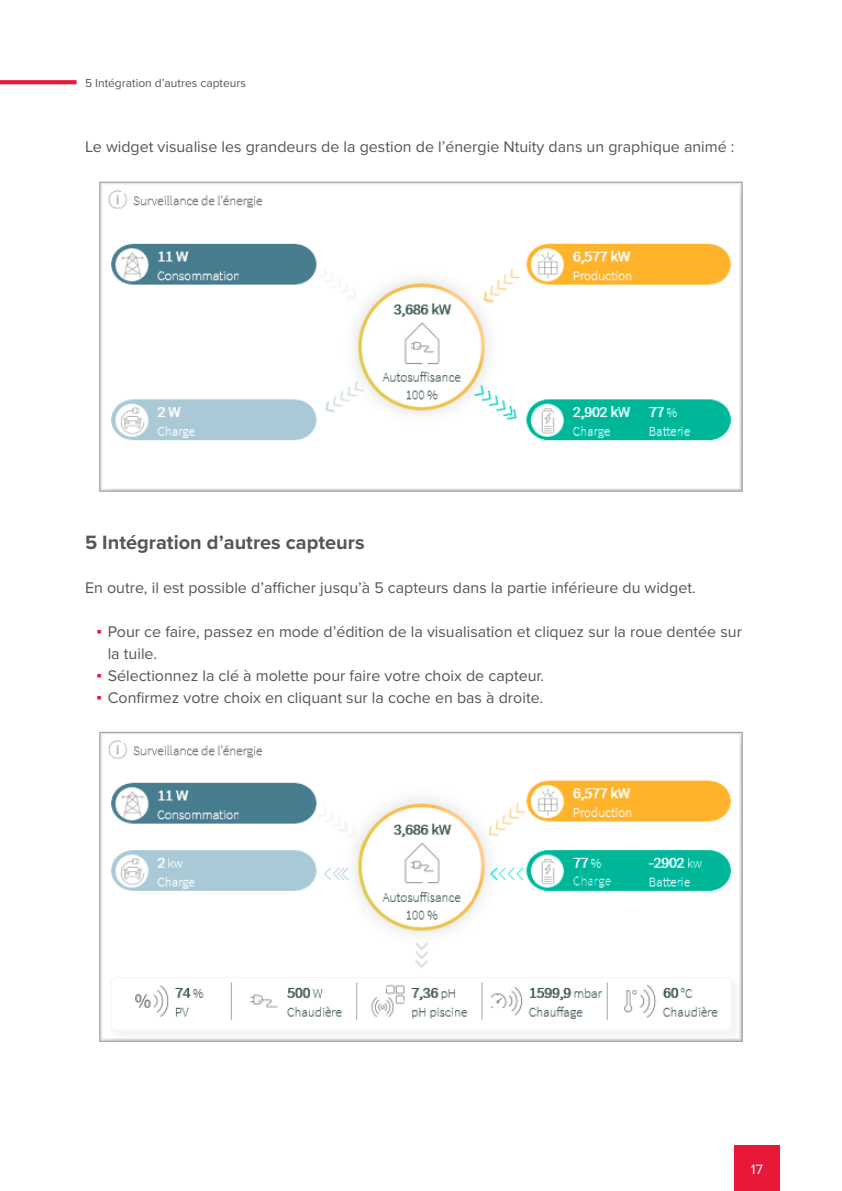
<style>
.page{position:relative;width:842px;height:1191px;background:#fff}
.page>*{position:absolute;margin:0;border:0;box-sizing:border-box;transform-origin:0 0}
.Überschrift_Ebene_1{font:700 20px "Proxima Nova";color:#565655}
.Fließtext_8pt__80__S{font:16px/22px "Proxima Nova";color:#565655}
.t1{font:14px "Proxima Nova";color:#fff}
.t2{font:12px "Proxima Nova";color:#565655}
.s1{font-family:"Verdana";color:#e81839}
</style>
<div class="page">
<div style="left:734px;top:1145px;width:46px;height:46px;background:#e81839"></div>
<svg style="left:0;top:80px;width:77px;height:4px"></svg>
<img style="left:102px;top:184px;width:638px;height:305px">
<img style="left:102px;top:734px;width:638px;height:305px">
<p class="t2" style="left:85px;top:74px;width:163px">5 Intégration d’autres capteurs</p>
<p class="Fließtext_8pt__80__S" style="left:85px;top:135px;width:651px">Le widget visualise les grandeurs de la gestion de l’énergie Ntuity dans un graphique animé :</p>
<p class="Überschrift_Ebene_1" style="left:85px;top:527px;width:281px">5 Intégration d’autres capteurs</p>
<p class="Fließtext_8pt__80__S" style="left:85px;top:575px;width:612px">En outre, il est possible d’afficher jusqu’à 5 capteurs dans la partie inférieure du widget.</p>
<p class="Fließtext_8pt__80__S" style="left:108px;top:619px;width:636px;text-indent:-11px"><span class="s1">▪</span> Pour ce faire, passez en mode d’édition de la visualisation et cliquez sur la roue dentée sur la tuile.</p>
<p class="Fließtext_8pt__80__S" style="left:96px;top:663px;width:449px"><span class="s1">▪</span> Sélectionnez la clé à molette pour faire votre choix de capteur.</p>
<p class="Fließtext_8pt__80__S" style="left:96px;top:685px;width:448px"><span class="s1">▪</span> Confirmez votre choix en cliquant sur la coche en bas à droite.</p>
<p class="t1" style="left:751px;top:1159px;width:13px">17</p>
</div>
